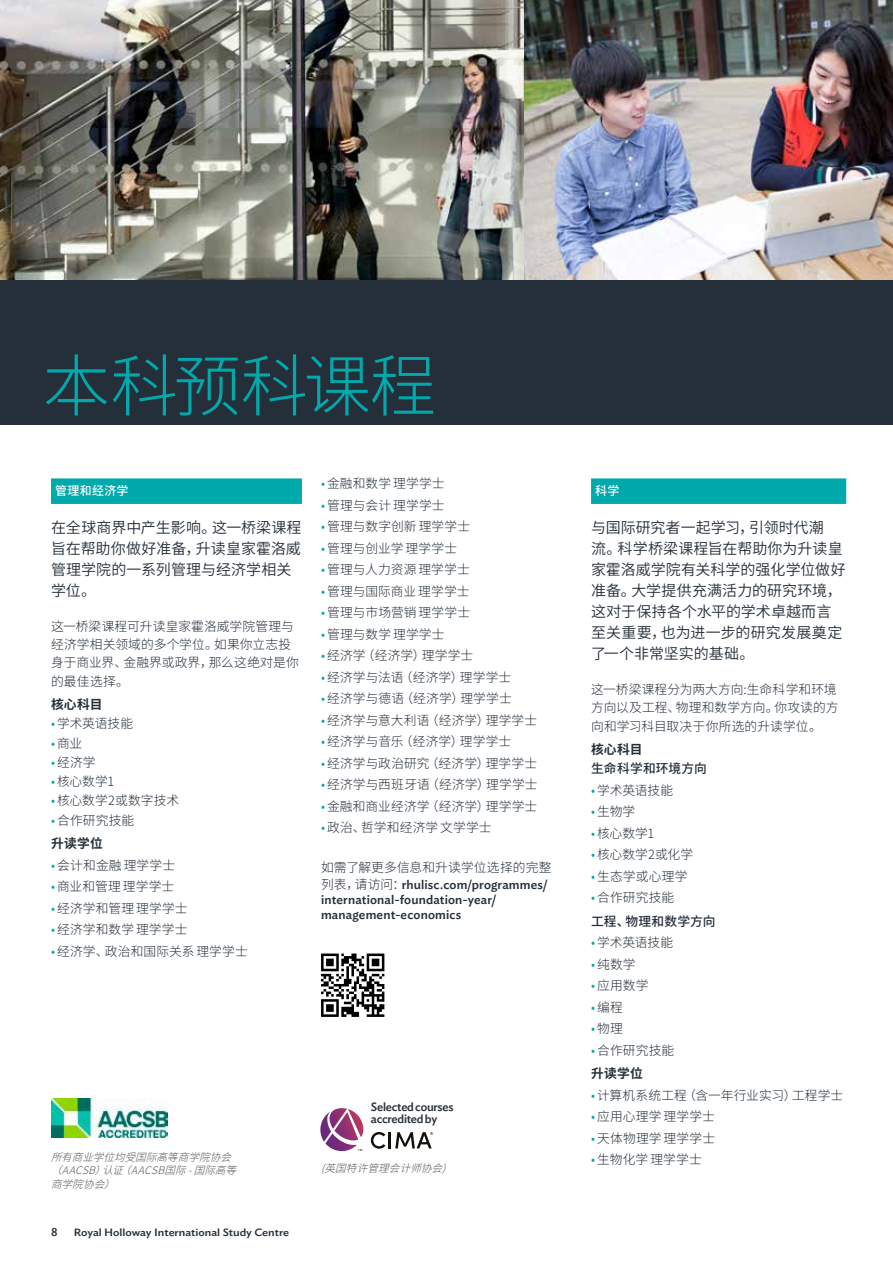
<style>
.page{position:relative;width:893px;height:1263px;background:#fff}
.page>*{position:absolute;margin:0;border:0;box-sizing:border-box;transform-origin:0 0}
.t1{font:300 67.5px "Source Han Sans CN";letter-spacing:-.025em;color:#00a9ab}
.t2{font:15px/21px "Source Han Sans CN";color:#242f3a}
.t3{font:300 12.75px/18px "Source Han Sans CN";letter-spacing:.01em;color:#242f3a}
.t4{font:500 12.75px/15px "Ideal Sans";letter-spacing:.01em;color:#242f3a}
.t5{font:500 12.75px/23.5px "Source Han Sans CN";letter-spacing:.01em;color:#242f3a}
.t6{font:700 12.75px "Source Han Sans CN";letter-spacing:.005em;color:#242f3a}
.t7{font:500 12px/11.2px "Ideal Sans";letter-spacing:-.02em;color:#242f3a}
.t8{font:500 12px "Source Han Sans CN";letter-spacing:.025em;color:#fff}
.t9{font:italic 300 10.5px/13.5px "Source Han Sans CN";color:#575756}
.t10{font:500 10.5px "Ideal Sans";color:#242f3a;scale:1.11 1}
.s1{color:#00a9ab}
.s2{font-weight:700}
.s3{font-family:"Source Han Sans CN";font-weight:300}
.s4{font-weight:300;color:#00a9ab}
.s5{font-weight:300}
</style>
<div class="page">
<img style="left:0;top:0;width:893px;height:281px">
<div style="left:0;top:281px;width:893px;height:144px;background:#242f3a"></div>
<div style="left:51px;top:478px;width:251px;height:26px;background:#00a9ab"></div>
<div style="left:591px;top:478px;width:255px;height:26px;background:#00a9ab"></div>
<img style="left:51px;top:1098px;width:116px;height:39px">
<svg style="left:371px;top:1132px;width:62px;height:17px"></svg>
<svg style="left:320px;top:1108px;width:43px;height:43px"></svg>
<svg style="left:321px;top:953px;width:63px;height:64px"></svg>
<h1 class="t1" style="left:43px;top:348px;width:396px">本科预科课程</h1>
<p class="t8" style="left:55px;top:484px;width:75px">管理和经济学</p>
<p class="t2" style="left:51px;top:518px;width:252px">在全球商界中产生影响。这一桥梁课程旨在帮助你做好准备，升读皇家霍洛威管理学院的一系列管理与经济学相关学位。</p>
<p class="t3" style="left:51px;top:618px;width:249px">这一桥梁课程可升读皇家霍洛威学院管理与经济学相关领域的多个学位。如果你立志投身于商业界、金融界或政界，那么这绝对是你的最佳选择。</p>
<p class="t6" style="left:51px;top:697px;width:53px">核心科目</p>
<p class="t3" style="left:51px;top:715px;width:84px"><span class="s1">•</span>学术英语技能</p>
<p class="t3" style="left:51px;top:734px;width:33px"><span class="s1">•</span>商业</p>
<p class="t3" style="left:51px;top:753px;width:46px"><span class="s1">•</span>经济学</p>
<p class="t3" style="left:51px;top:773px;width:65px"><span class="s1">•</span> 核心数学1</p>
<p class="t3" style="left:51px;top:792px;width:130px"><span class="s1">•</span>核心数学2或数字技术</p>
<p class="t3" style="left:51px;top:808px;width:85px;line-height:23.5px"><span class="s1">•</span>合作研究技能<span class="s2">升读学位</span></p>
<p class="t3" style="left:51px;top:856px;width:126px"><span class="s1">•</span>会计和金融 理学学士</p>
<p class="t3" style="left:51px;top:878px;width:125px"><span class="s1">•</span>商业和管理 理学学士</p>
<p class="t3" style="left:51px;top:899px;width:138px"><span class="s1">•</span>经济学和管理 理学学士</p>
<p class="t3" style="left:51px;top:921px;width:138px"><span class="s1">•</span>经济学和数学 理学学士</p>
<p class="t3" style="left:51px;top:942px;width:198px"><span class="s1">•</span>经济学、政治和国际关系 理学学士</p>
<p class="t3" style="left:321px;top:475px;width:125px"><span class="s1">•</span>金融和数学 理学学士</p>
<p class="t3" style="left:321px;top:496px;width:125px"><span class="s1">•</span>管理与会计 理学学士</p>
<p class="t3" style="left:321px;top:518px;width:151px"><span class="s1">•</span>管理与数字创新 理学学士</p>
<p class="t3" style="left:321px;top:539px;width:138px"><span class="s1">•</span>管理与创业学 理学学士</p>
<p class="t3" style="left:321px;top:561px;width:150px"><span class="s1">•</span>管理与人力资源 理学学士</p>
<p class="t3" style="left:321px;top:582px;width:150px"><span class="s1">•</span>管理与国际商业 理学学士</p>
<p class="t3" style="left:321px;top:604px;width:151px"><span class="s1">•</span>管理与市场营销 理学学士</p>
<p class="t3" style="left:321px;top:625px;width:125px"><span class="s1">•</span>管理与数学 理学学士</p>
<p class="t3" style="left:321px;top:647px;width:154px"><span class="s1">•</span>经济学（经济学）理学学士</p>
<p class="t3" style="left:321px;top:668px;width:192px"><span class="s1">•</span>经济学与法语（经济学）理学学士</p>
<p class="t3" style="left:321px;top:690px;width:192px"><span class="s1">•</span>经济学与德语（经济学）理学学士</p>
<p class="t3" style="left:321px;top:711px;width:218px"><span class="s1">•</span>经济学与意大利语（经济学）理学学士</p>
<p class="t3" style="left:321px;top:733px;width:192px"><span class="s1">•</span>经济学与音乐（经济学）理学学士</p>
<p class="t3" style="left:321px;top:754px;width:218px"><span class="s1">•</span>经济学与政治研究（经济学）理学学士</p>
<p class="t3" style="left:321px;top:776px;width:218px"><span class="s1">•</span>经济学与西班牙语（经济学）理学学士</p>
<p class="t3" style="left:321px;top:797px;width:218px"><span class="s1">•</span>金融和商业经济学（经济学）理学学士</p>
<p class="t3" style="left:321px;top:819px;width:172px"><span class="s1">•</span>政治、哲学和经济学 文学学士</p>
<p class="t3" style="left:321px;top:859px;width:232px">如需了解更多信息和升读学位选择的完整</p>
<p class="t4" style="left:321px;top:876px;width:228px"><span class="s3">列表，请访问：</span>rhulisc.com/programmes/ international-foundation-year/ management-economics</p>
<p class="t7" style="left:371px;top:1101px;width:84px">Selected courses accredited by</p>
<p class="t9" style="left:51px;top:1150px;width:195px">所有商业学位均受国际高等商学院协会（AACSB）认证（AACSB国际-国际高等商学院协会）</p>
<p class="t9" style="left:321px;top:1162px;width:134px">(英国特许管理会计师协会)</p>
<p class="t7" style="left:51px;top:1225px;width:8px">8</p>
<p class="t10" style="left:74px;top:1224px;width:196px">Royal Holloway International Study Centre</p>
<p class="t8" style="left:595px;top:484px;width:26px">科学</p>
<p class="t2" style="left:591px;top:518px;width:256px">与国际研究者一起学习，引领时代潮<br>流。科学桥梁课程旨在帮助你为升读皇家霍洛威学院有关科学的强化学位做好准备。大学提供充满活力的研究环境，这对于保持各个水平的学术卓越而言至关重要，也为进一步的研究发展奠定了一个非常坚实的基础。</p>
<p class="t3" style="left:591px;top:681px;width:249px">这一桥梁课程分为两大方向:生命科学和环境方向以及工程、物理和数学方向。你攻读的方向和学习科目取决于你所选的升读学位。</p>
<p class="t6" style="left:591px;top:742px;width:53px">核心科目</p>
<p class="t5" style="left:591px;top:757px;width:117px">生命科学和环境方向</p>
<p class="t3" style="left:591px;top:781px;width:84px"><span class="s1">•</span>学术英语技能</p>
<p class="t3" style="left:591px;top:803px;width:46px"><span class="s1">•</span>生物学</p>
<p class="t3" style="left:591px;top:824px;width:65px"><span class="s1">•</span> 核心数学1</p>
<p class="t3" style="left:591px;top:846px;width:104px"><span class="s1">•</span>核心数学2或化学</p>
<p class="t3" style="left:591px;top:867px;width:98px"><span class="s1">•</span>生态学或心理学</p>
<p class="t5" style="left:591px;top:886px;width:126px"><span class="s4">•</span><span class="s5">合作研究技能<br></span>工程、物理和数学方向</p>
<p class="t3" style="left:591px;top:934px;width:84px"><span class="s1">•</span>学术英语技能</p>
<p class="t3" style="left:591px;top:955px;width:46px"><span class="s1">•</span>纯数学</p>
<p class="t3" style="left:591px;top:977px;width:59px"><span class="s1">•</span>应用数学</p>
<p class="t3" style="left:591px;top:998px;width:33px"><span class="s1">•</span>编程</p>
<p class="t3" style="left:591px;top:1020px;width:33px"><span class="s1">•</span>物理</p>
<p class="t3" style="left:591px;top:1038px;width:85px;line-height:23.5px"><span class="s1">•</span>合作研究技能<span class="s2">升读学位</span></p>
<p class="t3" style="left:591px;top:1086px;width:254px"><span class="s1">•</span> 计算机系统工程（含一年行业实习）工程学士</p>
<p class="t3" style="left:591px;top:1108px;width:125px"><span class="s1">•</span>应用心理学 理学学士</p>
<p class="t3" style="left:591px;top:1129px;width:126px"><span class="s1">•</span>天体物理学 理学学士</p>
<p class="t3" style="left:591px;top:1151px;width:112px"><span class="s1">•</span>生物化学 理学学士</p>
</div>
